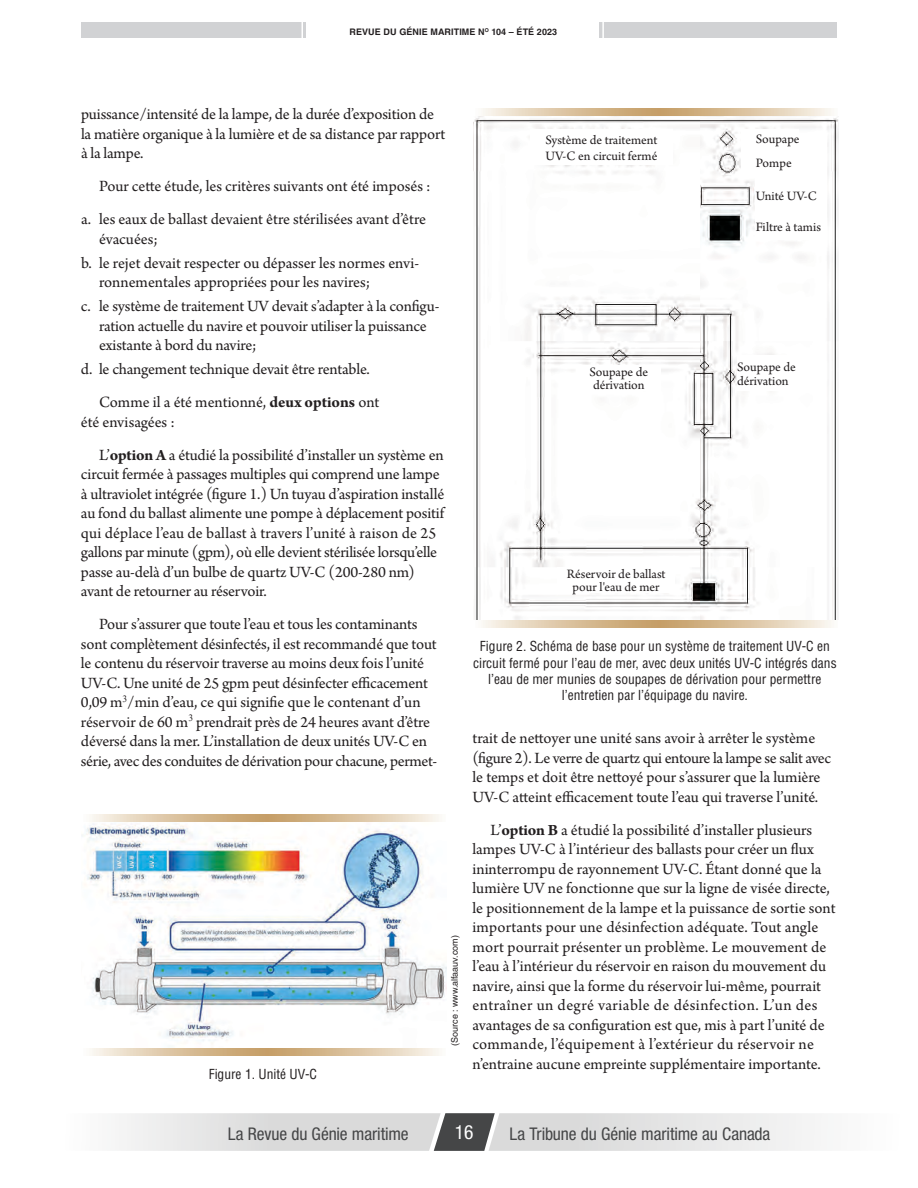
<style>
.page{position:relative;width:918px;height:1188px;background:#fff}
.page>*{position:absolute;margin:0;border:0;box-sizing:border-box;transform-origin:0 0}
.t1{font:condensed 19.5px "Helvetica Neue LT Std";color:#fff}
.t2{font:condensed 17.55px "Helvetica Neue LT Std";letter-spacing:-.01em;color:#454647}
.Body{font:16.5px/19.5px "Arno Pro";letter-spacing:-.005em;color:#231f20}
.Photo_Caption{font:condensed 13.5px/16.2px "Helvetica LT Std";color:#231f20;text-align:center}
.Body-2{font:13.5px/13.5px "Arno Pro";color:#231f20}
.t3{font:700 9px "Helvetica LT Std";letter-spacing:.01em;color:#231f20}
.Photo_Credit{font:9px "Helvetica LT Std";color:#231f20}
.s1{font-weight:700}
</style>
<div class="page">
<div style="left:81px;top:23px;width:225px;height:15px;background:#d1d2d4"></div>
<div style="left:599px;top:23px;width:238px;height:15px;background:#d1d2d4"></div>
<svg style="left:302px;top:23px;width:1px;height:15px"></svg>
<hr style="left:602px;top:16px;width:2px;height:29px;background:#fff">
<svg style="left:119px;top:1113px;width:696px;height:38px;background:#d7d7d7"></svg>
<svg style="left:90px;top:814px;width:350px;height:242px;background:#dec8a8"></svg>
<img style="left:86px;top:822px;width:361px;height:225px">
<svg style="left:473px;top:108px;width:359px;height:520px"></svg>
<img style="left:474px;top:117px;width:364px;height:503px">
<div style="left:741px;top:130px;width:58px;height:48px;background:#fff"></div>
<div style="left:756px;top:134px;width:71px;height:106px;background:#fff"></div>
<div style="left:530px;top:130px;width:143px;height:35px;background:#fff"></div>
<div style="left:577px;top:365px;width:84px;height:26px;background:#fff"></div>
<div style="left:557px;top:567px;width:118px;height:26px;background:#fff"></div>
<div style="left:737px;top:355px;width:84px;height:36px;background:#fff"></div>
<p class="t3" style="left:350px;top:26px;width:209px">REVUE DU GÉNIE MARITIME N<sup>O</sup> 104 – ÉTÉ 2023</p>
<p class="Body" style="left:81px;top:105px;width:366px">puissance/intensité de la lampe, de la durée d’exposition de la matière organique à la lumière et de sa distance par rapport à la lampe.</p>
<p class="Body" style="left:99px;top:177px;width:333px">Pour cette étude, les critères suivants ont été imposés :</p>
<p class="Body" style="left:99px;top:210px;width:329px;text-indent:-18px">a. les eaux de ballast devaient être stérilisées avant d’être évacuées;</p>
<p class="Body" style="left:99px;top:254px;width:322px;text-indent:-18px">b. le rejet devait respecter ou dépasser les normes envi&shy;ronnementales appropriées pour les navires;</p>
<p class="Body" style="left:99px;top:297px;width:342px;text-indent:-18px">c. le système de traitement UV devait s’adapter à la configu&shy;ration actuelle du navire et pouvoir utiliser la puissance existante à bord du navire;</p>
<p class="Body" style="left:81px;top:360px;width:290px">d. le changement technique devait être rentable.</p>
<p class="Body" style="left:81px;top:393px;width:300px;text-indent:18px">Comme il a été mentionné, <span class="s1">deux options</span> ont été envisagées :</p>
<p class="Body" style="left:81px;top:446px;width:365px;text-indent:18px">L’<span class="s1">option A</span> a étudié la possibilité d’installer un système en circuit fermée à passages multiples qui comprend une lampe à ultraviolet intégrée (figure 1.) Un tuyau d’aspiration installé au fond du ballast alimente une pompe à déplacement positif qui déplace l’eau de ballast à travers l’unité à raison de 25 gallons par minute (gpm), où elle devient stérilisée lorsqu’elle passe au-delà d’un bulbe de quartz UV-C (200-280 nm) avant de retourner au réservoir.</p>
<p class="Body" style="left:81px;top:615px;width:358px;text-indent:18px">Pour s’assurer que toute l’eau et tous les contaminants sont complètement désinfectés, il est recommandé que tout le contenu du réservoir traverse au moins deux fois l’unité UV-C. Une unité de 25 gpm peut désinfecter efficacement 0,09 m<sup>3</sup>/min d’eau, ce qui signifie que le contenant d’un réservoir de 60 m<sup>3</sup> prendrait près de 24 heures avant d’être déversé dans la mer. L’installation de deux unités UV-C en série, avec des conduites de dérivation pour chacune, permet-</p>
<p class="Photo_Caption" style="left:209px;top:1066px;width:110px">Figure 1. Unité UV-C</p>
<p class="Photo_Credit" style="left:450px;top:1046px;width:112px;rotate:-90deg">(Source : www.alfaauv.com)</p>
<p class="Body-2" style="left:545px;top:133px;width:114px;line-height:16.2px">Système de traitement<br>UV-C en circuit fermé</p>
<p class="Body-2" style="left:589px;top:366px;width:60px">Soupape de dérivation</p>
<p class="Body-2" style="left:567px;top:568px;width:100px;text-align:center">Réservoir de ballast pour l'eau de mer</p>
<p class="Body-2" style="left:756px;top:133px;width:45px">Soupape</p>
<p class="Body-2" style="left:756px;top:157px;width:37px">Pompe</p>
<p class="Body-2" style="left:756px;top:190px;width:63px">Unité UV-C</p>
<p class="Body-2" style="left:756px;top:221px;width:67px">Filtre à tamis</p>
<p class="Body-2" style="left:737px;top:361px;width:60px">Soupape de dérivation</p>
<p class="Photo_Caption" style="left:473px;top:638px;width:365px">Figure 2. Schéma de base pour un système de traitement UV-C en circuit fermé pour l’eau de mer, avec deux unités UV-C intégrés dans l’eau de mer munies de soupapes de dérivation pour permettre l’entretien par l’équipage du navire.</p>
<p class="Body" style="left:473px;top:730px;width:360px">trait de nettoyer une unité sans avoir à arrêter le système (figure 2). Le verre de quartz qui entoure la lampe se salit avec le temps et doit être nettoyé pour s’assurer que la lumière UV-C atteint efficacement toute l’eau qui traverse l’unité.</p>
<p class="Body" style="left:473px;top:821px;width:365px;text-indent:18px">L’<span class="s1">option B</span> a étudié la possibilité d’installer plusieurs lampes UV-C à l’intérieur des ballasts pour créer un flux ininterrompu de rayonnement UV-C. Étant donné que la lumière UV ne fonctionne que sur la ligne de visée directe, le positionnement de la lampe et la puissance de sortie sont importants pour une désinfection adéquate. Tout angle mort pourrait présenter un problème. Le mouvement de l’eau à l’intérieur du réservoir en raison du mouvement du navire, ainsi que la forme du réservoir lui-même, pourrait entraîner un degré variable de désinfection. L’un des avantages de sa configuration est que, mis à part l’unité de commande, l’équipement à l’extérieur du réservoir ne n’entraine aucune empreinte supplémentaire importante.</p>
<p class="t2" style="left:228px;top:1124px;width:182px">La Revue du Génie maritime</p>
<p class="t1" style="left:455px;top:1121px;width:20px">16</p>
<p class="t2" style="left:510px;top:1123px;width:262px">La Tribune du Génie maritime au Canada</p>
</div>
